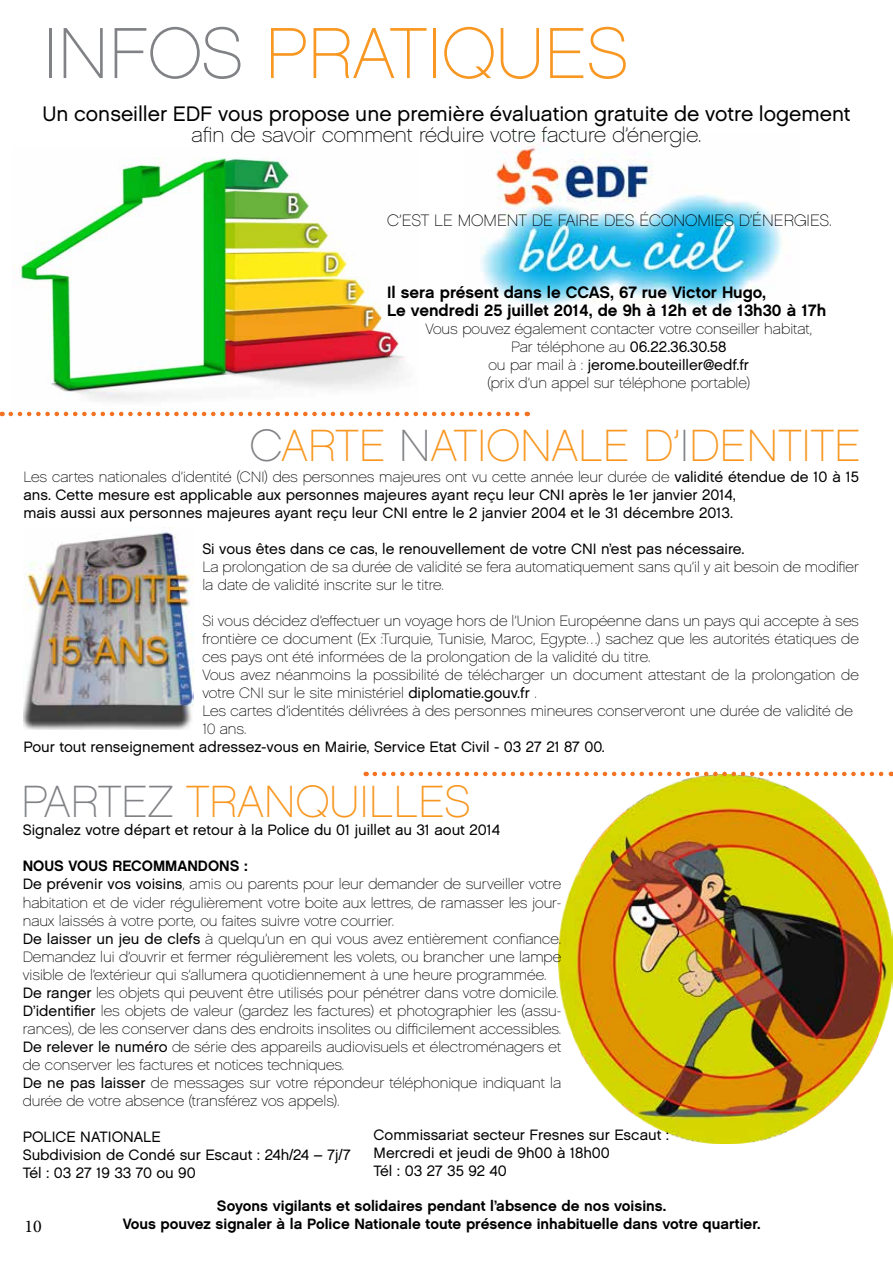
<style>
.page{position:relative;width:893px;height:1263px;background:#fff}
.page>*{position:absolute;margin:0;border:0;box-sizing:border-box;transform-origin:0 0}
.t1{font:72px "Chalet Paris Nineteen Sixty";color:#f89721}
.t2{font:72px "Chalet Paris Nineteen Sixty";color:#808285}
.t3{font:45px "Chalet Paris Nineteen Sixty";color:#f89721}
.t4{font:21px "Chalet London Nineteen Sixty";color:#000}
.t5{font:21px "Chalet Paris Nineteen Sixty";color:#000}
.t6{font:18px "Minion Pro";color:#000}
.t7{font:16.5px/18px "Chalet New York Nineteen Sixty";color:#000}
.t8{font:16.5px "Chalet Paris Nineteen Sixty";color:#000}
.t9{font:15px/18px "Chalet Paris Nineteen Sixty";color:#000}
.t10{font:15px/18px "Chalet London Nineteen Sixty";color:#000}
.t11{font:15px/18px "Chalet New York Nineteen Sixty";color:#000;text-align:center}
.s1{font-family:"Chalet London Nineteen Sixty"}
.s2{font-family:"Chalet Paris Nineteen Sixty"}
.s3{color:#808285}
</style>
<div class="page">
<img style="left:559px;top:775px;width:334px;height:368px">
<img style="left:481px;top:134px;width:301px;height:173px">
<img style="left:23px;top:527px;width:171px;height:202px">
<svg style="left:375px;top:772px;width:517px;height:4px"></svg>
<img style="left:13px;top:158px;width:404px;height:254px">
<svg style="left:11px;top:412px;width:517px;height:4px"></svg>
<h1 class="t2" style="left:43px;top:12px;width:40px">infos</h1>
<h1 class="t1" style="left:265px;top:12px;width:83px">Pratiques</h1>
<h3 class="t4" style="left:43px;top:101px;width:809px">Un conseiller EDF vous propose une première évaluation gratuite de votre logement</h3>
<h3 class="t5" style="left:192px;top:123px;width:511px">afin de savoir comment réduire votre facture d’énergie.</h3>
<p class="t8" style="left:387px;top:211px;width:25px">C’est</p>
<p class="t8" style="left:434px;top:211px;width:37px">le moment</p>
<p class="t8" style="left:532px;top:211px;width:35px">de faire</p>
<p class="t8" style="left:604px;top:211px;width:11px">des</p>
<p class="t8" style="left:639px;top:211px;width:22px">économies</p>
<p class="t8" style="left:739px;top:211px;width:34px">d’énergies</p>
<p class="t8" style="left:829px;top:211px;width:4px">.</p>
<p class="t7" style="left:387px;top:283px;width:441px">Il sera présent dans le CCAS, 67 rue Victor Hugo,<br>Le vendredi 25 juillet 2014, de 9h à 12h et de 13h30 à 17h</p>
<p class="t9" style="left:425px;top:320px;width:388px;text-align:center">Vous pouvez également contacter votre conseiller habitat,<br>Par téléphone au <span class="s1">06.22.36.30.58</span></p>
<p class="t10" style="left:488px;top:356px;width:262px"><span class="s2">ou par mail à :</span> jerome.bouteiller@edf.fr</p>
<p class="t9" style="left:487px;top:374px;width:264px">(prix d’un appel sur téléphone portable)</p>
<h2 class="t3" style="left:250px;top:420px;width:613px"><span class="s3">C</span>ARTE <span class="s3">N</span>ATIONALE D’<span class="s3">I</span>DENTITE</h2>
<p class="t9" style="left:23px;top:468px;width:837px">Les cartes nationales d’identité (CNI) des personnes majeures ont vu cette année leur durée de <span class="s1">validité étendue de 10 à 15</span></p>
<p class="t10" style="left:23px;top:486px;width:714px">ans. Cette mesure est applicable aux personnes majeures ayant reçu leur CNI après le 1er janvier 2014, mais aussi aux personnes majeures ayant reçu leur CNI entre le 2 janvier 2004 et le 31 décembre 2013.</p>
<p class="t10" style="left:202px;top:540px;width:544px">Si vous êtes dans ce cas, le renouvellement de votre CNI n’est pas nécessaire.</p>
<p class="t9" style="left:202px;top:558px;width:658px">La prolongation de sa durée de validité se fera automatiquement sans qu’il y ait besoin de modifier la date de validité inscrite sur le titre.</p>
<p class="t9" style="left:202px;top:612px;width:658px">Si vous décidez d’effectuer un voyage hors de l’Union Européenne dans un pays qui accepte à ses frontière ce document (Ex :Turquie, Tunisie, Maroc, Egypte…) sachez que les autorités étatiques de ces pays ont été informées de la prolongation de la validité du titre.<br>Vous avez néanmoins la possibilité de télécharger un document attestant de la prolongation de votre CNI sur le site ministériel <span class="s1">diplomatie.gouv.fr</span> .<br>Les cartes d’identités délivrées à des personnes mineures conserveront une durée de validité de 10 ans.</p>
<p class="t10" style="left:23px;top:738px;width:583px">Pour tout renseignement adressez-vous en M airie, Service Etat Civil - 03 27 21 87 00.</p>
<h2 class="t3" style="left:21px;top:776px;width:451px"><span class="s3">PARTEZ</span> TRANQUILLES</h2>
<p class="t10" style="left:23px;top:821px;width:479px">Signalez votre départ et retour à la Police du 01 juillet au 31 aout 2014</p>
<p class="t11" style="left:23px;top:857px;width:226px">NOUS VOUS RECOMMANDONS :</p>
<p class="t9" style="left:23px;top:875px;width:540px"><span class="s1">De prévenir vos voisins</span>, amis ou parents pour leur demander de surveiller votre habitation et de vider régulièrement votre boite aux lettres, de ramasser les jour&shy;naux laissés à votre porte, ou faites suivre votre courrier.<br><span class="s1">De laisser un jeu de clefs</span> à quelqu’un en qui vous avez entièrement confiance.<br>Demandez lui d’ouvrir et fermer régulièrement les volets, ou brancher une lampe visible de l’extérieur qui s’allumera quotidiennement à une heure programmée.<br><span class="s1">De ranger</span> les objets qui peuvent être utilisés pour pénétrer dans votre domicile.<br><span class="s1">D’identifier</span> les objets de valeur (gardez les factures) et photographier les (assu&shy;rances), de les conserver dans des endroits insolites ou difficilement accessibles.<br><span class="s1">De relever le numéro</span> de série des appareils audiovisuels et électroménagers et de conserver les factures et notices techniques.<br><span class="s1">De ne pas laisser</span> de messages sur votre répondeur téléphonique indiquant la durée de votre absence (transférez vos appels).</p>
<p class="t10" style="left:23px;top:1127px;width:9px">POLI</p>
<p class="t10" style="left:23px;top:1127px;width:329px;text-indent:33px">CE NATIONALE<br>Subdivision de Condé sur Escaut : 24h/24 – 7j/7<br>Tél : 03 27 19 33 70 ou 90</p>
<p class="t10" style="left:374px;top:1125px;width:297px">Commissariat secteur Fresnes sur Escaut :<br>Mercredi et jeudi de 9h00 à 18h00<br>Tél : 03 27 35 92 40</p>
<p class="t11" style="left:123px;top:1196px;width:639px">Soyons vigilants et solidaires pendant l’absence de nos voisins.<br>Vous pouvez signaler à la Police Nationale toute présence inhabituelle dans votre quartier.</p>
<p class="t6" style="left:24px;top:1215px;width:19px">10</p>
</div>
